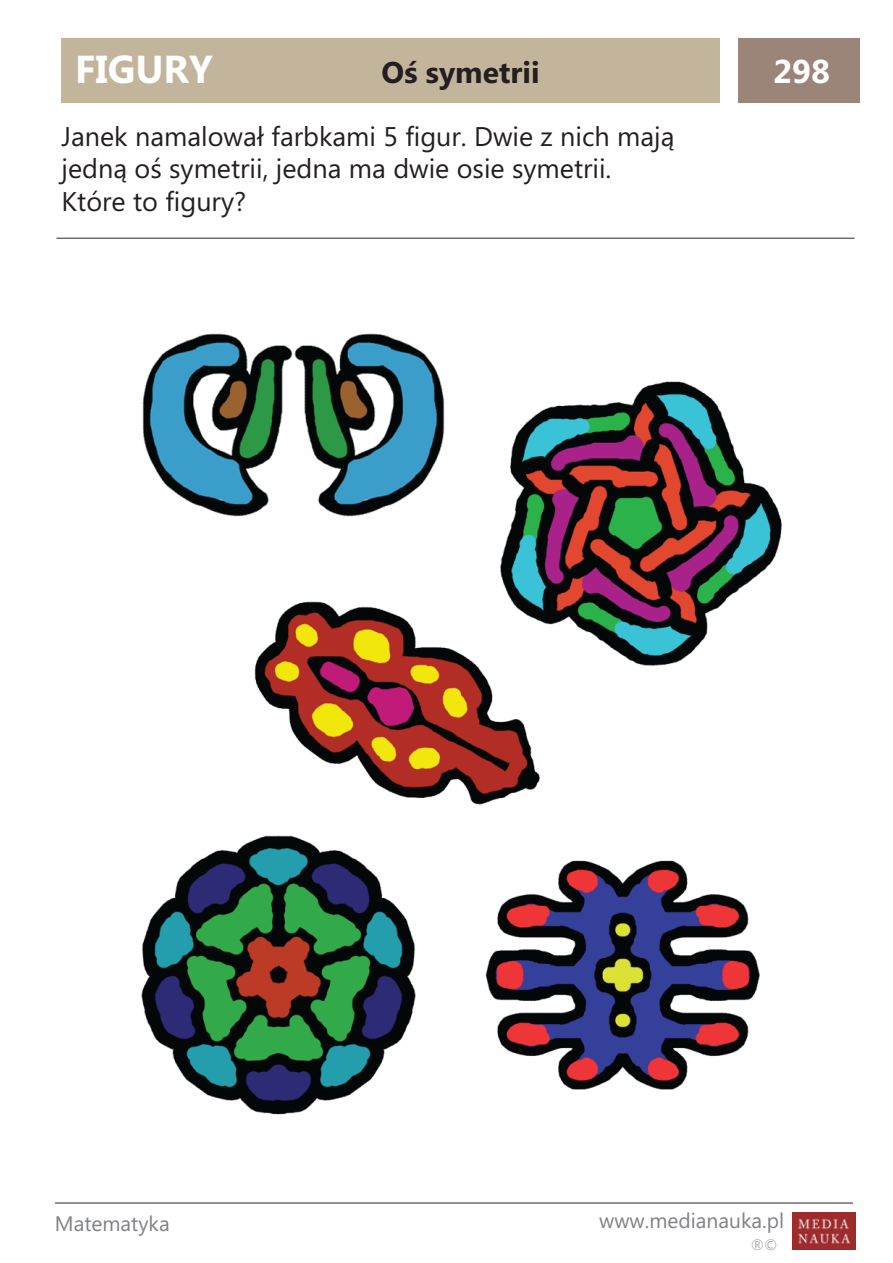
<style>
.page{position:relative;width:893px;height:1263px;background:#fff}
.page>*{position:absolute;margin:0;border:0;box-sizing:border-box;transform-origin:0 0}
.t1{font:700 39px "Microsoft Phags Pa";color:#fff}
.t2{font:700 33px "Microsoft Phags Pa";color:#fff}
.t3{font:700 30px "Microsoft Phags Pa";color:#231f20}
.t4{font:27px/32.4px "Microsoft Phags Pa";color:#231f20}
.t5{font:21px "Microsoft Phags Pa";color:#808285}
.t6{font:15px "Microsoft Phags Pa";color:#a7a9ac}
</style>
<div class="page">
<div style="left:62px;top:38px;width:658px;height:65px;background:#c2b59b"></div>
<img style="left:793px;top:1213px;width:63px;height:37px">
<div style="left:739px;top:38px;width:121px;height:65px;background:#9b8579"></div>
<hr style="left:55px;top:1202px;width:798px;height:2px;background:#6d6e71">
<hr style="left:56px;top:238px;width:799px;height:1px;background:#6d6e71">
<img style="left:141px;top:333px;width:641px;height:782px">
<h1 class="t1" style="left:75px;top:42px;width:139px">FIGURY</h1>
<p class="t3" style="left:382px;top:51px;width:159px">Oś symetrii</p>
<p class="t2" style="left:773px;top:48px;width:58px">298</p>
<p class="t4" style="left:62px;top:119px;width:614px">Janek namalował farbkami 5 figur. Dwie z nich mają jedną oś symetrii, jedna ma dwie osie symetrii.<br>Które to figury?</p>
<p class="t5" style="left:55px;top:1209px;width:116px">Matematyka</p>
<p class="t5" style="left:599px;top:1206px;width:186px">www.medianauka.pl</p>
<p class="t6" style="left:751px;top:1234px;width:28px">®©</p>
</div>
